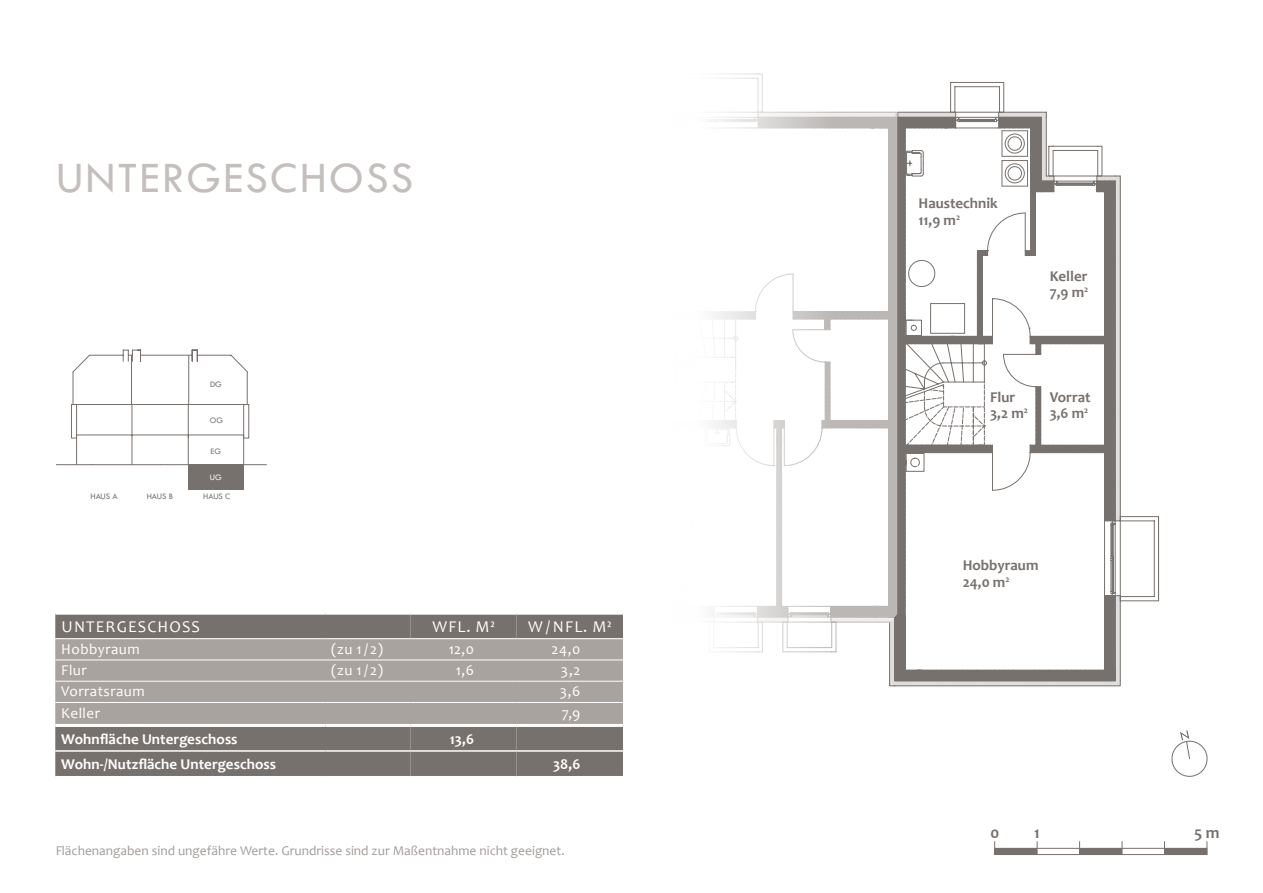
<style>
.page{position:relative;width:1263px;height:893px;background:#fff}
.page>*{position:absolute;margin:0;border:0;box-sizing:border-box;transform-origin:0 0}
.subhead{font:45px "Tw Cen";letter-spacing:.05em;color:#c4bfbd}
.Header-Rechts{font:16.5px "Candara";letter-spacing:.07em;color:#fff}
.Header-Links{font:16.5px "Candara";letter-spacing:.07em;color:#fff}
.t1{font:700 16.5px "Candara";color:#77716d}
.Zahlen{font:15px "Candara";letter-spacing:.03em;color:#fff}
.t2{font:700 15px/16.5px "Candara";color:#77716d}
.Footer-Zahlen{font:700 15px "Candara";letter-spacing:.005em;color:#fff}
.t3{font:13.5px "Candara";color:#77716d}
.t4{font:8.7px "Tw Cen";color:#77716d}
.t5{font:8.7px "Tw Cen";color:#fff}
</style>
<div class="page">
<svg style="left:950px;top:82px;width:55px;height:29px"></svg>
<svg style="left:897px;top:111px;width:224px;height:571px"></svg>
<div style="left:1005px;top:163px;width:20px;height:20px;border:1px solid #77716d;border-radius:50%"></div>
<div style="left:1007px;top:166px;width:15px;height:15px;border:1px solid #77716d;border-radius:50%"></div>
<div style="left:758px;top:117px;width:197px;height:11px;background:#77716d"></div>
<div style="left:889px;top:127px;width:16px;height:490px;background:#77716d"></div>
<div style="left:895px;top:616px;width:10px;height:65px;background:#77716d"></div>
<div style="left:904px;top:670px;width:211px;height:11px;background:#77716d"></div>
<div style="left:1104px;top:596px;width:11px;height:75px;background:#77716d"></div>
<div style="left:1104px;top:397px;width:11px;height:124px;background:#77716d"></div>
<div style="left:1030px;top:445px;width:77px;height:7px;background:#77716d"></div>
<div style="left:901px;top:445px;width:91px;height:8px;background:#77716d"></div>
<div style="left:902px;top:336px;width:90px;height:8px;background:#77716d"></div>
<div style="left:977px;top:251px;width:5px;height:85px;background:#77716d"></div>
<div style="left:979px;top:251px;width:9px;height:5px;background:#77716d"></div>
<hr style="left:1025px;top:251px;width:10px;height:4px;background:#77716d">
<div style="left:1030px;top:192px;width:5px;height:63px;background:#77716d"></div>
<div style="left:1030px;top:181px;width:24px;height:11px;background:#77716d"></div>
<div style="left:999px;top:117px;width:42px;height:11px;background:#77716d"></div>
<div style="left:1030px;top:127px;width:11px;height:54px;background:#77716d"></div>
<div style="left:1097px;top:181px;width:18px;height:11px;background:#77716d"></div>
<div style="left:1104px;top:191px;width:11px;height:209px;background:#77716d"></div>
<div style="left:1030px;top:336px;width:75px;height:8px;background:#77716d"></div>
<div style="left:1036px;top:341px;width:5px;height:13px;background:#77716d"></div>
<div style="left:1036px;top:387px;width:5px;height:63px;background:#77716d"></div>
<svg style="left:715px;top:73px;width:182px;height:614px"></svg>
<svg style="left:1171px;top:730px;width:36px;height:47px"></svg>
<div style="left:994px;top:848px;width:43px;height:7px;background:#77716d"></div>
<div style="left:1079px;top:848px;width:43px;height:7px;background:#77716d"></div>
<div style="left:1164px;top:848px;width:43px;height:7px;background:#77716d"></div>
<div style="left:994px;top:848px;width:213px;height:7px;border:1px solid #77716d"></div>
<svg style="left:994px;top:841px;width:1px;height:14px"></svg>
<svg style="left:1037px;top:841px;width:1px;height:14px"></svg>
<svg style="left:1122px;top:841px;width:1px;height:14px"></svg>
<svg style="left:1207px;top:841px;width:1px;height:14px"></svg>
<hr style="left:56px;top:464px;width:36px;height:1px;background:#77716d">
<hr style="left:92px;top:464px;width:68px;height:1px;background:#77716d">
<hr style="left:229px;top:464px;width:37px;height:1px;background:#77716d">
<hr style="left:160px;top:464px;width:69px;height:1px;background:#77716d">
<hr style="left:131px;top:355px;width:1px;height:49px;background:#77716d">
<hr style="left:188px;top:355px;width:1px;height:49px;background:#77716d">
<hr style="left:247px;top:372px;width:1px;height:32px;background:#77716d">
<hr style="left:73px;top:372px;width:1px;height:32px;background:#77716d">
<svg style="left:71px;top:404px;width:178px;height:35px"></svg>
<hr style="left:175px;top:404px;width:72px;height:1px;background:#77716d">
<hr style="left:73px;top:404px;width:102px;height:1px;background:#77716d">
<hr style="left:76px;top:435px;width:1px;height:30px;background:#77716d">
<hr style="left:76px;top:405px;width:1px;height:31px;background:#77716d">
<hr style="left:243px;top:435px;width:1px;height:30px;background:#77716d">
<hr style="left:243px;top:404px;width:1px;height:33px;background:#77716d">
<hr style="left:77px;top:435px;width:167px;height:1px;background:#77716d">
<hr style="left:132px;top:404px;width:1px;height:32px;background:#77716d">
<hr style="left:132px;top:435px;width:1px;height:30px;background:#77716d">
<hr style="left:188px;top:404px;width:1px;height:33px;background:#77716d">
<hr style="left:188px;top:435px;width:1px;height:30px;background:#77716d">
<svg style="left:72px;top:350px;width:176px;height:23px"></svg>
<div style="left:188px;top:465px;width:56px;height:25px;background:#77716d"></div>
<div style="left:55px;top:615px;width:568px;height:161px;background:#77716d"></div>
<div style="left:410px;top:615px;width:107px;height:161px;background:#77716d"></div>
<div style="left:55px;top:639px;width:568px;height:85px;background:#a9a3a0"></div>
<hr style="left:55px;top:724px;width:270px;height:3px;background:#fff">
<hr style="left:325px;top:724px;width:85px;height:3px;background:#fff">
<hr style="left:410px;top:724px;width:107px;height:3px;background:#fff">
<hr style="left:517px;top:724px;width:106px;height:3px;background:#fff">
<hr style="left:55px;top:750px;width:270px;height:2px;background:#fff">
<hr style="left:325px;top:750px;width:85px;height:2px;background:#fff">
<hr style="left:410px;top:750px;width:107px;height:2px;background:#fff">
<hr style="left:517px;top:750px;width:106px;height:2px;background:#fff">
<hr style="left:55px;top:638px;width:270px;height:1px;background:#fff">
<hr style="left:325px;top:638px;width:85px;height:1px;background:#fff">
<hr style="left:55px;top:660px;width:270px;height:1px;background:#fff">
<hr style="left:325px;top:660px;width:85px;height:1px;background:#fff">
<hr style="left:55px;top:681px;width:270px;height:1px;background:#fff">
<hr style="left:325px;top:681px;width:85px;height:1px;background:#fff">
<hr style="left:55px;top:702px;width:270px;height:1px;background:#fff">
<hr style="left:325px;top:702px;width:85px;height:1px;background:#fff">
<hr style="left:410px;top:638px;width:107px;height:1px;background:#fff">
<hr style="left:517px;top:638px;width:106px;height:1px;background:#fff">
<hr style="left:410px;top:660px;width:107px;height:1px;background:#fff">
<hr style="left:517px;top:660px;width:106px;height:1px;background:#fff">
<hr style="left:410px;top:681px;width:107px;height:1px;background:#fff">
<hr style="left:517px;top:681px;width:106px;height:1px;background:#fff">
<hr style="left:410px;top:702px;width:107px;height:1px;background:#fff">
<hr style="left:517px;top:702px;width:106px;height:1px;background:#fff">
<p class="subhead" style="left:56px;top:151px;width:359px">UNTERGESCHOSS</p>
<p class="t4" style="left:210px;top:379px;width:13px">DG</p>
<p class="t4" style="left:210px;top:415px;width:15px">OG</p>
<p class="t4" style="left:211px;top:446px;width:12px">EG</p>
<p class="t5" style="left:210px;top:472px;width:13px">UG</p>
<p class="t4" style="left:90px;top:491px;width:29px">HAUS A</p>
<p class="t4" style="left:147px;top:491px;width:28px">HAUS B</p>
<p class="t4" style="left:203px;top:491px;width:29px">HAUS C</p>
<p class="Header-Links" style="left:62px;top:616px;width:140px">UNTERGESCHOSS</p>
<p class="Header-Rechts" style="left:433px;top:617px;width:64px">WFL. M²</p>
<p class="Header-Rechts" style="left:528px;top:617px;width:85px">W/NFL. M²</p>
<p class="Zahlen" style="left:61px;top:639px;width:80px">Hobbyraum</p>
<p class="Zahlen" style="left:331px;top:639px;width:53px">(zu 1 / 2)</p>
<p class="Zahlen" style="left:449px;top:639px;width:27px">12,0</p>
<p class="Zahlen" style="left:552px;top:639px;width:30px">24,0</p>
<p class="Zahlen" style="left:61px;top:661px;width:27px">Flur</p>
<p class="Zahlen" style="left:331px;top:661px;width:53px">(zu 1 / 2)</p>
<p class="Zahlen" style="left:456px;top:661px;width:20px">1,6</p>
<p class="Zahlen" style="left:561px;top:661px;width:21px">3,2</p>
<p class="Zahlen" style="left:61px;top:682px;width:85px">Vorratsraum</p>
<p class="Zahlen" style="left:560px;top:682px;width:22px">3,6</p>
<p class="Zahlen" style="left:61px;top:703px;width:40px">Keller</p>
<p class="Zahlen" style="left:562px;top:703px;width:20px">7,9</p>
<p class="Footer-Zahlen" style="left:61px;top:730px;width:178px">Wohnfläche Untergeschoss</p>
<p class="Footer-Zahlen" style="left:450px;top:730px;width:26px">13,6</p>
<p class="Footer-Zahlen" style="left:61px;top:755px;width:216px">Wohn-/Nutzfläche Untergeschoss</p>
<p class="Footer-Zahlen" style="left:553px;top:755px;width:29px">38,6</p>
<p class="t3" style="left:55px;top:842px;width:511px">Flächenangaben sind ungefähre Werte. Grundrisse sind zur Maßentnahme nicht geeignet.</p>
<p class="t2" style="left:918px;top:195px;width:81px">Haustechnik</p>
<p class="t2" style="left:918px;top:212px;width:43px">11,9 m<sup>2</sup></p>
<p class="t2" style="left:1050px;top:267px;width:39px">Keller</p>
<p class="t2" style="left:1050px;top:284px;width:40px">7,9 m<sup>2</sup></p>
<p class="t2" style="left:990px;top:388px;width:27px">Flur</p>
<p class="t2" style="left:990px;top:405px;width:39px">3,2 m<sup>2</sup></p>
<p class="t2" style="left:1050px;top:388px;width:42px">Vorrat</p>
<p class="t2" style="left:1050px;top:405px;width:40px">3,6 m<sup>2</sup></p>
<p class="t2" style="left:963px;top:557px;width:77px">Hobbyraum<br>24,0 m<sup>2</sup></p>
<p class="t1" style="left:990px;top:823px;width:10px">0</p>
<p class="t1" style="left:1034px;top:823px;width:7px">1</p>
<p class="t1" style="left:1194px;top:823px;width:27px">5 m</p>
</div>
